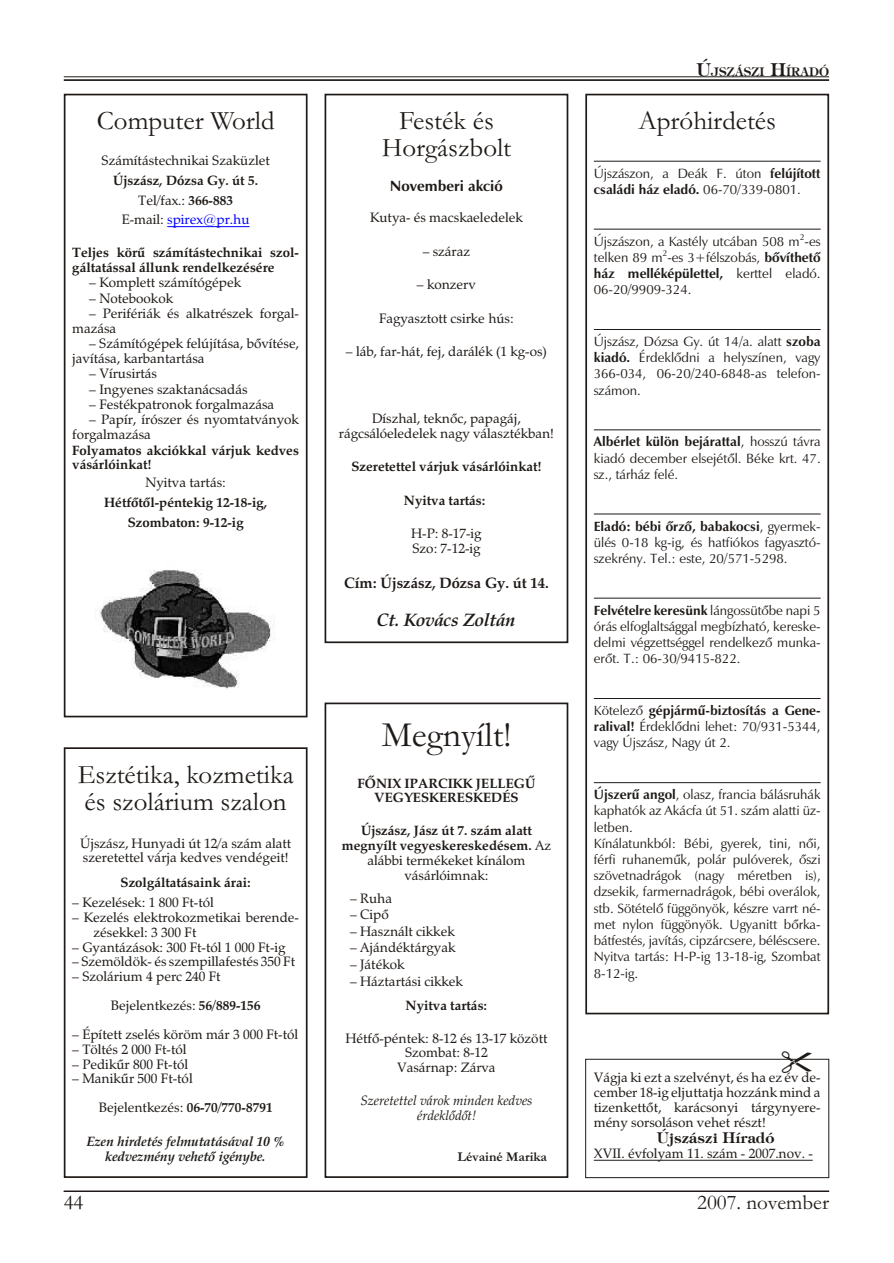
<style>
.page{position:relative;width:894px;height:1263px;background:#fff}
.page>*{position:absolute;margin:0;border:0;box-sizing:border-box;transform-origin:0 0}
.t1{font:36px "Garamond";color:#1f1a17}
.t2{font:27px/27px "Garamond";color:#1f1a17}
.t3{font:21px "Garamond";color:#1f1a17}
.t4{font:italic 700 18px "Zapf Calligraphic 801 PFL";color:#1f1a17}
.t5{font:700 15px "Zapf Calligraphic 801 PFL";color:#1f1a17}
.t6{font:700 15px "Tiffany Lt PFL";color:#1f1a17}
.t7{font:700 15px "Zapf Humanist 601 PFL";color:#1f1a17}
.t8{font:13.5px/14.9px "Zapf Calligraphic 801 PFL";color:#1f1a17}
.t9{font:13.5px/16.2px "Zapf Humanist 601 PFL";color:#1f1a17;text-align:justify}
.t10{font:700 13.5px/20px "Zapf Calligraphic 801 PFL";color:#1f1a17;text-align:center}
.t11{font:italic 700 13.5px/15px "Zapf Calligraphic 801 PFL";letter-spacing:-.005em;color:#1f1a17;text-align:center}
.t12{font:italic 13.5px/14.9px "Zapf Calligraphic 801 PFL";letter-spacing:.005em;color:#1f1a17;text-align:center}
.t13{font:700 13.5px "Garamond";color:#1f1a17}
.t14{font:700 12px "Tiffany Lt PFL";letter-spacing:.005em;color:#1f1a17}
.t15{font:8.7px "Zapf Humanist 601 PFL";color:#1f1a17}
.s1{font-weight:400}
.s2{font-weight:400;color:#00f}
.s3{font-weight:700}
.s4{font-size:18px}
</style>
<div class="page">
<hr style="left:64px;top:1191px;width:765px;height:1px;background:#1f1a17">
<hr style="left:64px;top:79px;width:765px;height:2px;background:#1f1a17">
<hr style="left:64px;top:76px;width:765px;height:1px;background:#1f1a17">
<hr style="left:594px;top:1160px;width:219px;height:1px;background:#1f1a17">
<div style="left:585px;top:1059px;width:244px;height:119px;border:1px solid #1f1a17"></div>
<hr style="left:167px;top:226px;width:83px;height:1px;background:#00f">
<div style="left:64px;top:94px;width:244px;height:623px;border:2px solid #1f1a17"></div>
<div style="left:64px;top:747px;width:244px;height:431px;border:2px solid #1f1a17"></div>
<hr style="left:594px;top:161px;width:227px;height:1px;background:#1f1a17">
<hr style="left:594px;top:229px;width:227px;height:1px;background:#1f1a17">
<hr style="left:594px;top:329px;width:227px;height:1px;background:#1f1a17">
<hr style="left:594px;top:430px;width:227px;height:1px;background:#1f1a17">
<hr style="left:594px;top:514px;width:227px;height:1px;background:#1f1a17">
<hr style="left:594px;top:598px;width:227px;height:1px;background:#1f1a17">
<hr style="left:594px;top:698px;width:227px;height:1px;background:#1f1a17">
<hr style="left:594px;top:782px;width:227px;height:1px;background:#1f1a17">
<div style="left:585px;top:94px;width:244px;height:920px;border:2px solid #1f1a17"></div>
<div style="left:325px;top:703px;width:243px;height:475px;border:2px solid #1f1a17"></div>
<div style="left:325px;top:94px;width:243px;height:549px;border:2px solid #1f1a17"></div>
<img style="left:100px;top:569px;width:176px;height:120px">
<svg style="left:782px;top:1058px;width:30px;height:3px"></svg>
<h2 class="t2" style="left:97px;top:110px;width:179px">Computer World</h2>
<p class="t8" style="left:102px;top:154px;width:170px">Szá mí tás tech ni kai Szak üz let</p>
<p class="t10" style="left:113px;top:171px;width:146px">Új szász, Dó zsa Gy. út 5.<br><span class="s1">Tel/fax.:</span> 366-883<br><span class="s1">E-mail:</span> <span class="s2">spirex@pr.hu</span></p>
<p class="t10" style="left:72px;top:247px;width:228px;line-height:15px;text-align:left">Tel jes kö rû szá mí tás tech ni kai szol&shy;gál ta tás sal ál lunk ren del ke zé sé re</p>
<p class="t8" style="left:89px;top:277px;width:153px">– Komp lett szá mí tó gé pek</p>
<p class="t8" style="left:89px;top:292px;width:85px">– Notebookok</p>
<p class="t8" style="left:72px;top:307px;width:228px;text-indent:17px">– Pe ri fé ri ák és al kat ré szek for gal - ma zá sa</p>
<p class="t8" style="left:72px;top:338px;width:228px;text-indent:17px">– Szá mí tó gé pek fel újí tá sa, bõ ví té se, ja ví tá sa, kar ban tar tá sa</p>
<p class="t8" style="left:89px;top:368px;width:69px">– Ví rus ir tás</p>
<p class="t8" style="left:89px;top:383px;width:160px">– In gye nes szak ta nács adás</p>
<p class="t8" style="left:89px;top:399px;width:186px">– Fes ték pat ro nok for gal ma zá sa</p>
<p class="t8" style="left:72px;top:414px;width:228px;text-indent:17px">– Pa pír, író szer és nyom tat vá nyok for gal ma zá sa</p>
<p class="t10" style="left:72px;top:444px;width:228px;line-height:15px;text-align:left">Fo lya ma tos ak ci ók kal vár juk ked ves vá sár ló in kat!</p>
<p class="t8" style="left:145px;top:476px;width:82px">Nyit va tar tás:</p>
<p class="t10" style="left:104px;top:494px;width:164px">Hét fõ tõl-pén te kig 12-18-ig,<br>Szom ba ton: 9-12-ig</p>
<h2 class="t2" style="left:78px;top:764px;width:217px">Esztétika, kozmetika és szolárium szalon</h2>
<p class="t8" style="left:80px;top:837px;width:213px">Új szász, Hu nya di út 12/a szám alatt sze re tet tel vár ja ked ves ven dé ge it!</p>
<p class="t10" style="left:121px;top:874px;width:132px">Szol gál ta tá sa ink árai:</p>
<p class="t8" style="left:72px;top:896px;width:143px">– Ke ze lé sek: 1 800 Ft-tól</p>
<p class="t8" style="left:94px;top:911px;width:207px;text-indent:-21px">– Ke ze lés elektrokozmetikai be ren de - zé sek kel: 3 300 Ft</p>
<p class="t8" style="left:72px;top:941px;width:215px">– Gyan tá zá sok: 300 Ft-tól 1 000 Ft-ig</p>
<p class="t8" style="left:72px;top:956px;width:224px">– Szem öl dök- és szem pil la fes tés 350 Ft</p>
<p class="t8" style="left:111px;top:964px;width:151px;line-height:28.8px;text-indent:-39px">– Szo lá ri um 4 perc 240 Ft<br>Be je lent ke zés: <span class="s3">56/889-156</span></p>
<p class="t8" style="left:72px;top:1028px;width:227px">– Épí tett zse lés kö röm már 3 000 Ft-tól</p>
<p class="t8" style="left:72px;top:1043px;width:116px">– Töl tés 2 000 Ft-tól</p>
<p class="t8" style="left:72px;top:1058px;width:117px">– Pe di kûr 800 Ft-tól</p>
<p class="t8" style="left:99px;top:1066px;width:176px;line-height:28.8px;text-indent:-26px">– Ma ni kûr 500 Ft-tól<br>Be je lent ke zés: <span class="s3">06-70/770-8791</span></p>
<p class="t11" style="left:87px;top:1135px;width:199px">Ezen hir de tés fel mu ta tá sá val 10 % ked vez mény ve he tõ igénybe.</p>
<h2 class="t2" style="left:382px;top:110px;width:131px;text-align:center">Festék és<br>Horgászbolt</h2>
<p class="t7" style="left:390px;top:179px;width:114px">Novemberi akció</p>
<p class="t8" style="left:370px;top:212px;width:154px">Ku tya- és macs ka ele de lek</p>
<p class="t8" style="left:423px;top:245px;width:49px">– szá raz</p>
<p class="t8" style="left:417px;top:279px;width:60px">– kon zerv</p>
<p class="t8" style="left:379px;top:312px;width:136px">Fa gyasz tott csir ke hús:</p>
<p class="t8" style="left:346px;top:346px;width:203px">– láb, far-hát, fej, darálék (1 kg-os)</p>
<p class="t8" style="left:339px;top:413px;width:217px;text-align:center">Dísz hal, tek nõc, pa pa gáj,<br>rág csá ló ele de lek nagy vá lasz ték ban!</p>
<p class="t10" style="left:351px;top:458px;width:192px">Sze re tet tel vár juk vá sár ló in kat!</p>
<p class="t10" style="left:404px;top:492px;width:83px">Nyit va tar tás:</p>
<p class="t8" style="left:411px;top:528px;width:72px">H-P: 8-17-ig<br>Szo: 7-12-ig</p>
<p class="t5" style="left:344px;top:577px;width:207px">Cím: Új szász, Dó zsa Gy. út 14.</p>
<h3 class="t4" style="left:377px;top:613px;width:140px">Ct. Ko vács Zol tán</h3>
<h1 class="t1" style="left:382px;top:722px;width:131px">Megnyílt!</h1>
<p class="t10" style="left:357px;top:777px;width:179px;line-height:15px">FÕNIX IPARCIKK JELLEGÛ<br>VEGYESKERESKEDÉS</p>
<p class="t10" style="left:342px;top:824px;width:211px;line-height:14.9px">Új szász, Jász út 7. szám alatt<br>meg nyílt ve gyes ke res ke dé sem. <span class="s1">Az aláb bi ter mé ke ket kí ná lom<br>vá sár ló im nak:</span></p>
<p class="t8" style="left:350px;top:893px;width:44px">– Ruha</p>
<p class="t8" style="left:350px;top:909px;width:40px">– Ci põ</p>
<p class="t8" style="left:350px;top:925px;width:106px">– Hasz nált cik kek</p>
<p class="t8" style="left:350px;top:942px;width:107px">– Aján dék tár gyak</p>
<p class="t8" style="left:350px;top:958px;width:56px">– Já té kok</p>
<p class="t8" style="left:350px;top:975px;width:114px">– Ház tar tá si cik kek</p>
<p class="t10" style="left:406px;top:997px;width:83px">Nyit va tar tás:</p>
<p class="t8" style="left:345px;top:1032px;width:204px;text-align:center">Hét fõ-pén tek: 8-12 és 13-17 kö zött<br>Szom bat: 8-12<br>Va sár nap: Zár va</p>
<p class="t12" style="left:360px;top:1094px;width:174px">Sze re tet tel vá rok min den ked ves ér dek lõ dõt!</p>
<p class="t13" style="left:458px;top:1152px;width:91px">Lévainé Ma ri ka</p>
<p class="t14" style="left:697px;top:67px;width:134px"><span class="s4">Ú</span>JSZÁSZI <span class="s4">H</span>ÍRADÓ</p>
<h2 class="t2" style="left:639px;top:110px;width:139px">Apróhirdetés</h2>
<p class="t9" style="left:594px;top:166px;width:228px">Újszászon, a De ák F. úton <span class="s3">felújított csalá di ház el adó.</span> 06-70/339-0801.</p>
<p class="t9" style="left:594px;top:234px;width:228px">Újszászon, a Kas tély ut cá ban 508 m -es</p>
<p class="t15" style="left:800px;top:233px;width:6px">2</p>
<p class="t9" style="left:594px;top:251px;width:228px">tel ken 89 m -es 3+fél szo bás, <span class="s3">bõvíthetõ</span></p>
<p class="t15" style="left:663px;top:249px;width:6px">2</p>
<p class="t9" style="left:594px;top:267px;width:228px"><span class="s3">ház melléképület tel,</span> kert tel el adó.<br>06-20/9909-324.</p>
<p class="t9" style="left:594px;top:335px;width:228px">Új szász, Dó zsa Gy. út 14/a. alatt <span class="s3">szo ba ki adó.</span> Ér dek lõd ni a hely szí nen, vagy 366-034, 06-20/240-6848-as te le fon - szá mon.</p>
<p class="t9" style="left:594px;top:435px;width:228px"><span class="s3">Albérlet külön bejárattal</span>, hosszú táv ra ki adó de cem ber el se jé tõl. Bé ke krt. 47. sz., tár ház fe lé.</p>
<p class="t9" style="left:594px;top:519px;width:228px"><span class="s3">El adó: bébi õrzõ, ba ba ko csi</span>, gyer mek - ülés 0-18 kg-ig, és hat fi ó kos fa gyasz tó - szek rény. Tel.: es te, 20/571-5298.</p>
<p class="t9" style="left:594px;top:603px;width:228px"><span class="s3">Felvételre ke resünk</span> lán gos sü tõ be na pi 5 órás el fog lalt ság gal meg bíz ha tó, ke res ke - del mi vég zett ség gel ren del ke zõ mun ka - erõt. T.: 06-30/9415-822.</p>
<p class="t9" style="left:594px;top:704px;width:228px">Kö te le zõ <span class="s3">gép jár mû-biz to sí tás a Gene - ra lival!</span> Ér dek lõd ni le het: 70/931-5344, vagy Új szász, Nagy út 2.</p>
<p class="t9" style="left:594px;top:788px;width:228px;text-align:left"><span class="s3">Újszerû an gol</span>, olasz, fran cia bálásruhák kap ha tók az Akác fa út 51. szám alat ti üz - let ben.<br>Kí ná la tunk ból: Bé bi, gye rek, ti ni, nõi, fér fi ru ha ne mûk, polár pu ló ve rek, õszi szö vet nad rág ok (nagy mé ret ben is), dzse kik, far mer nad rá gok, bé bi overálok, stb. Sötételõ füg gö nyök, kész re varrt né - met nylon füg gö nyök. Ugyan itt bõr ka - bát fes tés, ja ví tás, cip zár cse re, bé lés cse re.<br>Nyitva tartás: H-P-ig 13-18-ig, Szombat 8-12-ig.</p>
<p class="t8" style="left:594px;top:1072px;width:228px;text-align:justify">Vág ja ki ezt a szel vényt, és ha ez év de - cem ber 18-ig el jut tat ja hozzánk mind a ti zen ket tõt, ka rá cso nyi tárgy nye re - mény sor so lá son ve het részt!</p>
<p class="t6" style="left:657px;top:1132px;width:119px">Újszászi Hír adó</p>
<p class="t8" style="left:594px;top:1148px;width:220px">XVII. év fo lyam 11. szám - 2007.nov. -</p>
<h3 class="t3" style="left:64px;top:1195px;width:21px">44</h3>
<h3 class="t3" style="left:697px;top:1195px;width:133px">2007. november</h3>
</div>
